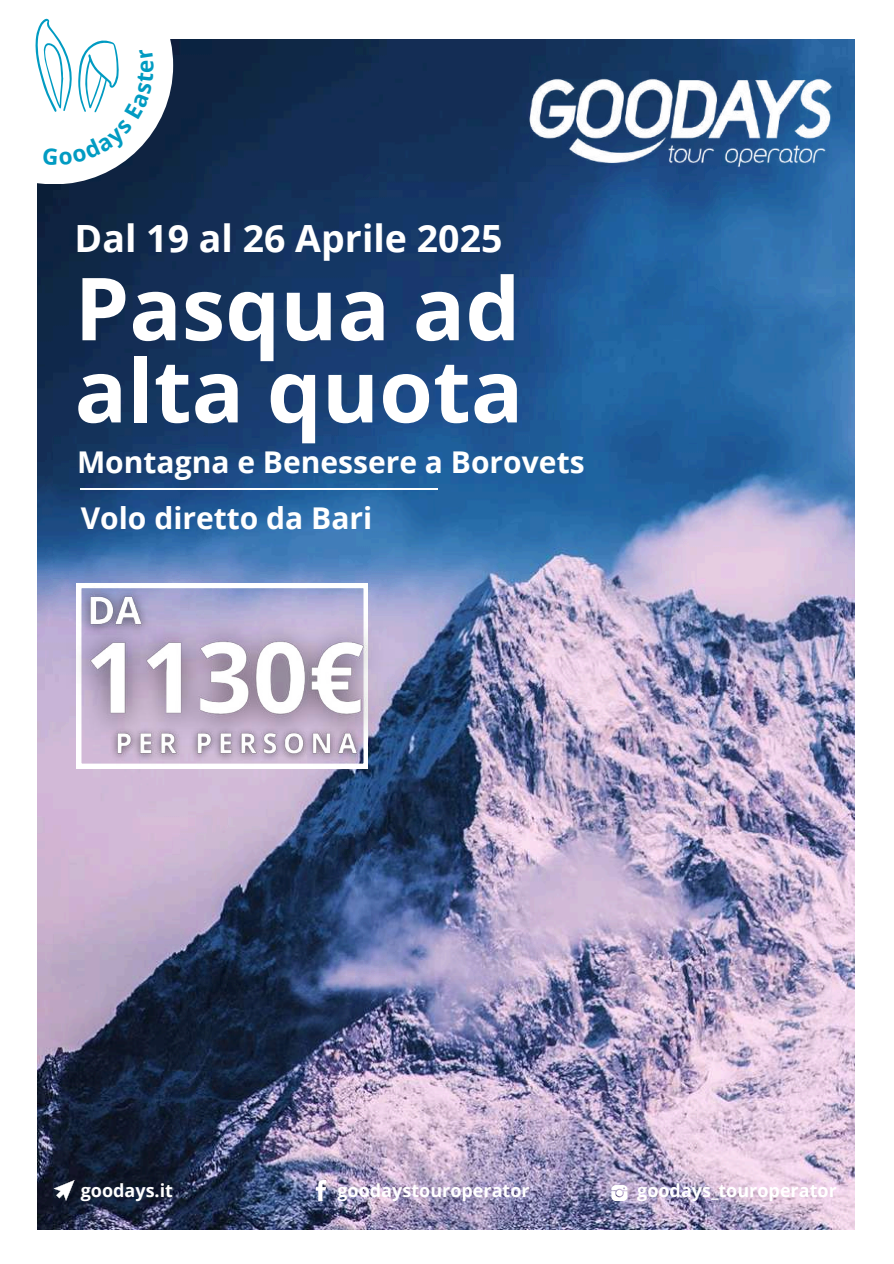
<style>
.page{position:relative;width:894px;height:1264px;background:#fff}
.page>*{position:absolute;margin:0;border:0;box-sizing:border-box;transform-origin:0 0}
.t1{font:700 87px/82.2px "Open Sans";color:#fff}
.t2{font:700 37.5px "Open Sans";color:#fff}
.t3{font:700 30px "Open Sans";color:#fff}
.t4{font:700 18px "Open Sans";color:#fff}
</style>
<div class="page">
<img style="left:38px;top:40px;width:815px;height:1189px">
<svg style="left:77px;top:583px;width:290px;height:185px"></svg>
<svg style="left:37px;top:39px;width:136px;height:145px"></svg>
<img style="left:507px;top:39px;width:346px;height:206px">
<svg style="left:53px;top:1179px;width:22px;height:22px"></svg>
<svg style="left:316px;top:1179px;width:10px;height:22px"></svg>
<svg style="left:611px;top:1184px;width:16px;height:16px"></svg>
<hr style="left:81px;top:488px;width:356px;height:2px;background:#fff">
<img style="left:48px;top:603px;width:358px;height:157px">
<img style="left:72px;top:581px;width:87px;height:63px">
<img style="left:105px;top:720px;width:266px;height:48px">
<svg style="left:35px;top:18px;width:119px;height:147px"></svg>
<h2 class="t2" style="left:75px;top:212px;width:429px">Dal 19 al 26 Aprile 2025</h2>
<h1 class="t1" style="left:75px;top:265px;width:450px">Pasqua ad alta quota</h1>
<h3 class="t3" style="left:77px;top:441px;width:509px">Montagna e Benessere a Borovets</h3>
<h3 class="t3" style="left:81px;top:497px;width:293px">Volo diretto da Bari</h3>
<p class="t4" style="left:81px;top:1177px;width:94px">goodays.it</p>
<p class="t4" style="left:337px;top:1177px;width:194px">goodaystouroperator</p>
<p class="t4" style="left:637px;top:1177px;width:201px">goodays_touroperator</p>
</div>
